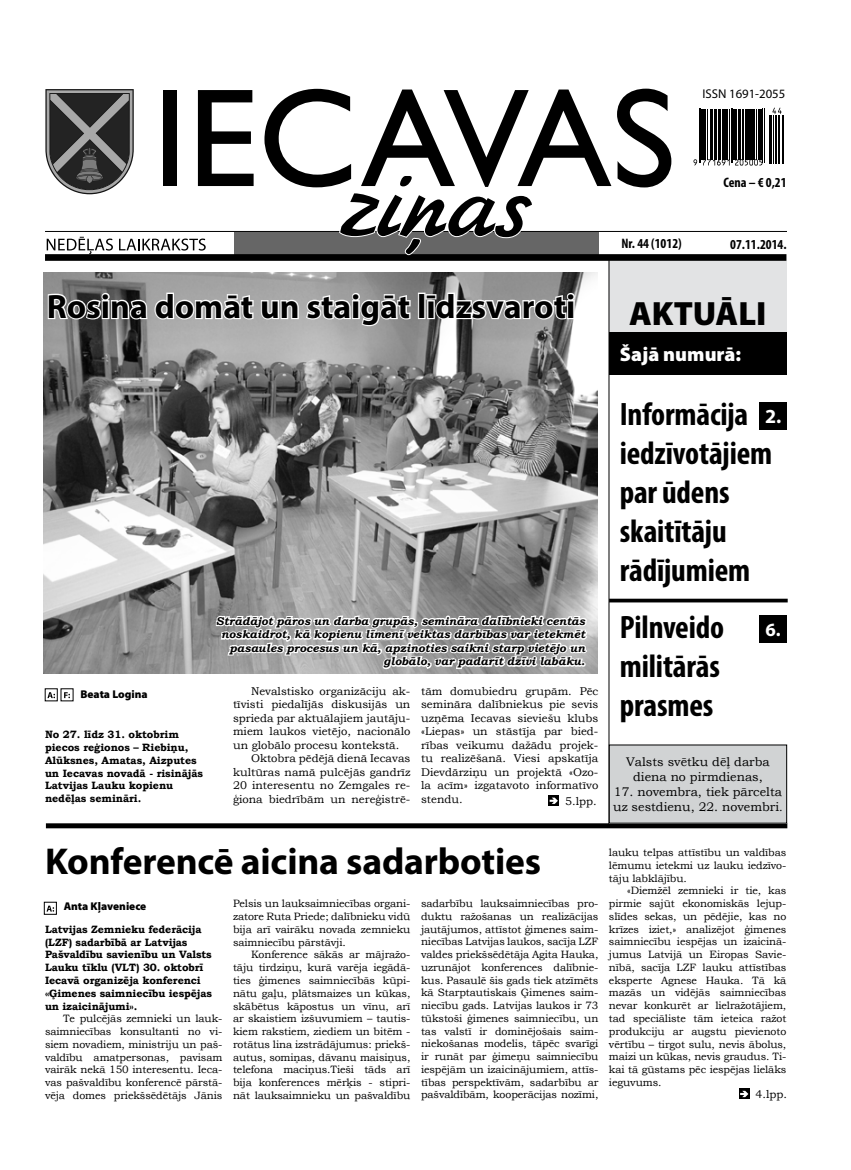
<style>
.page{position:relative;width:851px;height:1170px;background:#fff}
.page>*{position:absolute;margin:0;border:0;box-sizing:border-box;transform-origin:0 0}
.t1{font:700 37.5px "Myriad Pro";letter-spacing:-.005em;color:#000}
.t2{font:700 33.75px "Myriad Pro";color:#000}
.t3{font:900 33.75px "Myriad Pro";color:#000}
.t4{font:700 condensed 32.5px/39px "Myriad Pro";letter-spacing:-.005em;color:#000}
.t5{font:900 20px "Myriad Pro";color:#fff}
.t6{font:700 20px "Myriad Pro";color:#fff}
.t7{font:700 18.75px "Myriad Pro";color:#fff}
.t8{font:700 condensed 13.75px "Myriad Pro";color:#000}
.t9{font:12.75px "Myriad Pro";color:#000}
.t10{font:12.5px/15px "Bookman Old Style";color:#000;text-align:center}
.t11{font:11.25px/13.5px "Bookman Old Style";color:#000;text-align:justify}
.t12{font:italic 700 11.25px/13.5px "Bookman Old Style";color:#000;text-align:right}
.t13{font:900 11.25px "Myriad Pro";color:#000}
.t14{font:10.62px/12.8px "Bookman Old Style";letter-spacing:-.01em;color:#000;text-align:justify}
.t15{font:700 10.62px/12.8px "Bookman Old Style";letter-spacing:-.01em;color:#000}
.s1{font-size:11.25px}
</style>
<div class="page">
<div style="left:234px;top:232px;width:364px;height:22px;background:#666"></div>
<hr style="left:45px;top:231px;width:741px;height:1px;background:#000">
<div style="left:45px;top:254px;width:741px;height:7px;background:#000"></div>
<svg style="left:47px;top:237px;width:66px;height:17px"></svg>
<svg style="left:119px;top:238px;width:87px;height:12px"></svg>
<div style="left:163px;top:90px;width:13px;height:96px;background:#000"></div>
<svg style="left:198px;top:90px;width:55px;height:96px"></svg>
<svg style="left:617px;top:89px;width:54px;height:98px"></svg>
<svg style="left:264px;top:89px;width:347px;height:167px"></svg>
<svg style="left:45px;top:89px;width:89px;height:105px;background:#5d5d5d"></svg>
<svg style="left:609px;top:598px;width:178px;height:4px"></svg>
<div style="left:609px;top:261px;width:177px;height:71px;background:#e2e3e4"></div>
<div style="left:609px;top:332px;width:177px;height:42px;background:#000"></div>
<hr style="left:699px;top:109px;width:1px;height:54px;background:#000">
<hr style="left:700px;top:109px;width:1px;height:54px;background:#000">
<hr style="left:701px;top:109px;width:2px;height:51px;background:#000">
<hr style="left:704px;top:109px;width:1px;height:51px;background:#000">
<hr style="left:707px;top:109px;width:1px;height:51px;background:#000">
<hr style="left:710px;top:109px;width:1px;height:51px;background:#000">
<hr style="left:711px;top:109px;width:1px;height:51px;background:#000">
<hr style="left:714px;top:109px;width:1px;height:51px;background:#000">
<hr style="left:716px;top:109px;width:1px;height:51px;background:#000">
<hr style="left:717px;top:109px;width:3px;height:51px;background:#000">
<hr style="left:721px;top:109px;width:1px;height:51px;background:#000">
<hr style="left:723px;top:109px;width:2px;height:51px;background:#000">
<svg style="left:693px;top:159px;width:36px;height:6px"></svg>
<hr style="left:726px;top:109px;width:2px;height:51px;background:#000">
<hr style="left:729px;top:109px;width:1px;height:51px;background:#000">
<hr style="left:730px;top:109px;width:1px;height:54px;background:#000">
<hr style="left:732px;top:109px;width:1px;height:54px;background:#000">
<hr style="left:733px;top:109px;width:1px;height:51px;background:#000">
<hr style="left:735px;top:109px;width:2px;height:51px;background:#000">
<hr style="left:738px;top:109px;width:2px;height:51px;background:#000">
<hr style="left:741px;top:109px;width:1px;height:51px;background:#000">
<hr style="left:743px;top:109px;width:1px;height:51px;background:#000">
<hr style="left:745px;top:109px;width:2px;height:51px;background:#000">
<hr style="left:748px;top:109px;width:2px;height:51px;background:#000">
<hr style="left:751px;top:109px;width:1px;height:51px;background:#000">
<hr style="left:752px;top:109px;width:2px;height:51px;background:#000">
<hr style="left:756px;top:109px;width:1px;height:51px;background:#000">
<svg style="left:735px;top:159px;width:27px;height:6px"></svg>
<hr style="left:757px;top:109px;width:1px;height:51px;background:#000">
<hr style="left:759px;top:109px;width:2px;height:51px;background:#000">
<hr style="left:762px;top:109px;width:1px;height:54px;background:#000">
<hr style="left:763px;top:109px;width:1px;height:54px;background:#000">
<hr style="left:769px;top:115px;width:1px;height:48px;background:#000">
<hr style="left:770px;top:115px;width:2px;height:48px;background:#000">
<hr style="left:772px;top:115px;width:1px;height:48px;background:#000">
<hr style="left:775px;top:115px;width:1px;height:48px;background:#000">
<hr style="left:777px;top:115px;width:1px;height:48px;background:#000">
<svg style="left:772px;top:108px;width:9px;height:6px"></svg>
<hr style="left:779px;top:115px;width:1px;height:48px;background:#000">
<hr style="left:781px;top:115px;width:2px;height:48px;background:#000">
<div style="left:46px;top:823px;width:741px;height:5px;background:#000"></div>
<hr style="left:608px;top:260px;width:1px;height:566px;background:#000">
<div style="left:759px;top:402px;width:27px;height:27px;background:#000"></div>
<div style="left:759px;top:616px;width:27px;height:27px;background:#000"></div>
<div style="left:609px;top:745px;width:177px;height:78px;background:#d1d3d4"></div>
<svg style="left:548px;top:795px;width:11px;height:10px"></svg>
<svg style="left:549px;top:797px;width:9px;height:6px"></svg>
<svg style="left:47px;top:905px;width:7px;height:6px"></svg>
<div style="left:44px;top:902px;width:13px;height:12px;border:1px solid #000"></div>
<svg style="left:47px;top:692px;width:8px;height:6px"></svg>
<svg style="left:64px;top:692px;width:6px;height:6px"></svg>
<svg style="left:739px;top:1088px;width:10px;height:10px"></svg>
<svg style="left:740px;top:1090px;width:8px;height:6px"></svg>
<img style="left:44px;top:272px;width:553px;height:401px">
<svg style="left:46px;top:291px;width:366px;height:36px"></svg>
<div style="left:418px;top:292px;width:7px;height:27px;border:2px solid #fff"></div>
<svg style="left:424px;top:291px;width:152px;height:30px"></svg>
<svg style="left:214px;top:598px;width:375px;height:76px"></svg>
<p class="t9" style="left:702px;top:86px;width:84px">ISSN 1691-2055</p>
<p class="t8" style="left:723px;top:174px;width:65px">Cena – € 0,21</p>
<p class="t8" style="left:621px;top:234px;width:62px">Nr. 44 (1012)</p>
<p class="t8" style="left:730px;top:235px;width:58px">07.11.2014.</p>
<h2 class="t2" style="left:47px;top:284px;width:530px">Rosina domāt un staigāt līdzsvaroti</h2>
<h2 class="t3" style="left:629px;top:294px;width:139px">AKTUĀLI</h2>
<h3 class="t5" style="left:619px;top:342px;width:123px">Šajā numurā:</h3>
<p class="t13" style="left:80px;top:688px;width:69px">Beata Logina</p>
<p class="t15" style="left:45px;top:728px;width:159px">No 27. līdz 31. oktobrim piecos reģionos – Riebiņu,<br>Alūksnes, Amatas, Aizputes un Iecavas novadā - risinājās<br>Latvijas Lauku kopienu nedēļas semināri.</p>
<p class="t12" style="left:216px;top:614px;width:370px">Strādājot pāros un darba grupās, semināra dalībnieki centās noskaidrot, kā kopienu līmenī veiktas darbības var ietekmēt pasaules procesus un kā, apzinoties saikni starp vietējo un globālo, var padarīt dzīvi labāku.</p>
<p class="t11" style="left:251px;top:684px;width:161px">Nevalstisko organizāciju ak-</p>
<p class="t11" style="left:233px;top:697px;width:179px">tīvisti piedalījās diskusijās un</p>
<p class="t11" style="left:233px;top:711px;width:179px">sprieda par aktuālajiem jautāju-</p>
<p class="t11" style="left:233px;top:724px;width:179px">miem laukos vietējo, nacionālo</p>
<p class="t11" style="left:233px;top:738px;width:168px">un globālo procesu kontekstā.</p>
<p class="t11" style="left:251px;top:751px;width:161px">Oktobra pēdējā dienā Iecavas</p>
<p class="t11" style="left:233px;top:765px;width:179px">kultūras namā pulcējās gandrīz</p>
<p class="t11" style="left:233px;top:778px;width:179px">20 interesentu no Zemgales re-</p>
<p class="t11" style="left:233px;top:792px;width:179px">ģiona biedrībām un nereģistrē-</p>
<p class="t11" style="left:421px;top:684px;width:179px">tām domubiedru grupām. Pēc semināra dalībniekus pie sevis uzņēma Iecavas sieviešu klubs «Liepas» un stāstīja par bied&shy;rības veikumu dažādu projek&shy;tu realizēšanā. Viesi apskatīja Dievdārziņu un projektā «Ozo&shy;la acīm» izgatavoto informatīvo stendu.</p>
<p class="t11" style="left:565px;top:794px;width:33px">5.lpp.</p>
<h3 class="t4" style="left:619px;top:393px;width:154px">Informācija iedzīvotājiem par ūdens skaitītāju rādījumiem</h3>
<h3 class="t4" style="left:619px;top:606px;width:106px">Pilnveido militārās prasmes</h3>
<h3 class="t6" style="left:765px;top:403px;width:18px">2.</h3>
<h3 class="t7" style="left:765px;top:618px;width:17px">6.</h3>
<p class="t10" style="left:626px;top:754px;width:145px">Valsts svētku dēļ darba diena no pirmdienas,</p>
<p class="t10" style="left:613px;top:784px;width:171px;text-align:left">17. novembra, tiek pārcelta uz sestdienu, 22. novembri<span class="s1">.</span></p>
<h1 class="t1" style="left:45px;top:836px;width:497px">Konferencē aicina sadarboties</h1>
<p class="t13" style="left:64px;top:899px;width:84px">Anta Kļaveniece</p>
<p class="t15" style="left:45px;top:922px;width:168px">Latvijas Zemnieku federācija (LZF) sadarbībā ar Latvijas<br>Pašvaldību savienību un Valsts<br>Lauku tīklu (VLT) 30. oktobrī<br>Iecavā organizēja konferenci «Ģimenes saimniecību iespējas un izaicinājumi».</p>
<p class="t14" style="left:45px;top:1012px;width:179px;text-indent:18px">Te pulcējās zemnieki un lauk&shy;saimniecības konsultanti no vi&shy;siem novadiem, ministriju un paš&shy;valdību amatpersonas, pavisam vairāk nekā 150 interesentu. Ieca&shy;vas pašvaldību konferencē pārstā&shy;vēja domes priekšsēdētājs Jānis</p>
<p class="t14" style="left:233px;top:897px;width:179px">Pelsis un lauksaimniecības organi&shy;zatore Ruta Priede; dalībnieku vidū bija arī vairāku novada zemnieku saimniecību pārstāvji.</p>
<p class="t14" style="left:233px;top:948px;width:179px;text-indent:18px">Konference sākās ar mājražo&shy;tāju tirdziņu, kurā varēja iegādā&shy;ties ģimenes saimniecībās kūpi&shy;nātu gaļu, plātsmaizes un kūkas, skābētus kāpostus un vīnu, arī ar skaistiem izšuvumiem – tautis&shy;kiem rakstiem, ziediem un bitēm - rotātus lina izstrādājumus: priekš&shy;autus, somiņas, dāvanu maisiņus, telefona maciņus.Tieši tāds arī bija konferences mērķis - stipri&shy;nāt lauksaimnieku un pašvaldību</p>
<p class="t14" style="left:421px;top:897px;width:179px">sadarbību lauksaimniecības pro&shy;duktu ražošanas un realizācijas jautājumos, attīstot ģimenes saim&shy;niecības Latvijas laukos, sacīja LZF valdes priekšsēdētāja Agita Hauka, uzrunājot konferences dalībnie&shy;kus. Pasaulē šis gads tiek atzīmēts kā Starptautiskais Ģimenes saim&shy;niecību gads. Latvijas laukos ir 73 tūkstoši ģimenes saimniecību, un tas valstī ir dominējošais saim&shy;niekošanas modelis, tāpēc svarīgi ir runāt par ģimeņu saimniecību iespējām un izaicinājumiem, attīs&shy;tības perspektīvām, sadarbību ar pašvaldībām, kooperācijas nozīmi,</p>
<p class="t14" style="left:609px;top:846px;width:179px">lauku telpas attīstību un valdības lēmumu ietekmi uz lauku iedzīvo&shy;tāju labklājību.</p>
<p class="t14" style="left:609px;top:884px;width:179px;text-indent:18px">«Diemžēl zemnieki ir tie, kas pirmie sajūt ekonomiskās lejup&shy;slīdes sekas, un pēdējie, kas no krīzes iziet,» analizējot ģimenes saimniecību iespējas un izaicinā&shy;jumus Latvijā un Eiropas Savie&shy;nībā, sacīja LZF lauku attīstības eksperte Agnese Hauka. Tā kā mazās un vidējās saimniecības nevar konkurēt ar lielražotājiem, tad speciāliste tām ieteica ražot produkciju ar augstu pievienoto vērtību – tirgot sulu, nevis ābolus, maizi un kūkas, nevis graudus. Ti&shy;kai tā gūstams pēc iespējas lielāks ieguvums.</p>
<p class="t11" style="left:755px;top:1087px;width:33px">4.lpp.</p>
</div>
